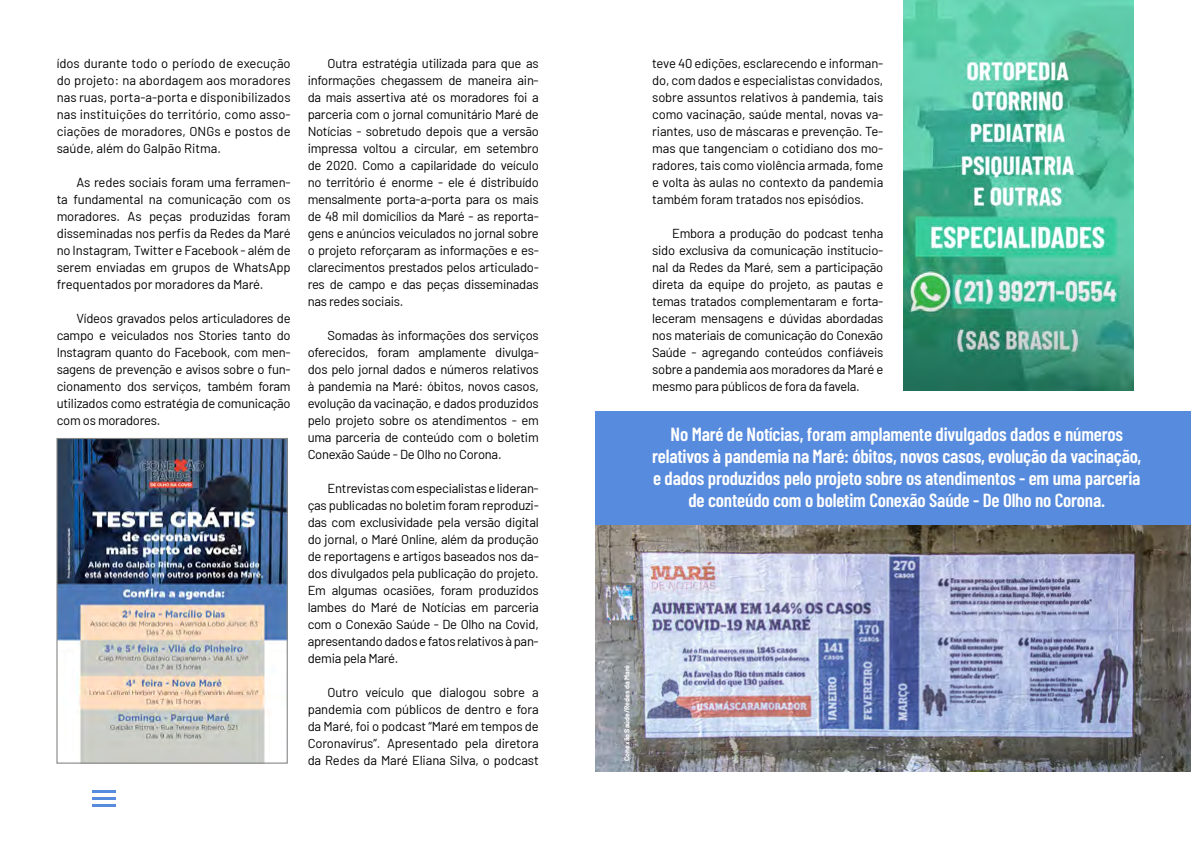
<style>
.page{position:relative;width:1191px;height:842px;background:#fff}
.page>*{position:absolute;margin:0;border:0;box-sizing:border-box;transform-origin:0 0}
.t1{font:600 19px/22px "Barlow Condensed";letter-spacing:-.01em;color:#fff;text-align:center}
.t2{font:13px/17px "Barlow";letter-spacing:-.02em;color:#000;text-align:justify}
.t3{font:700 7px "Barlow";color:#fff}
</style>
<div class="page">
<hr style="left:93px;top:790px;width:23px;height:3px;background:#578bdd">
<hr style="left:93px;top:797px;width:23px;height:3px;background:#578bdd">
<hr style="left:93px;top:804px;width:23px;height:3px;background:#578bdd">
<div style="left:595px;top:411px;width:596px;height:230px;background:#578bdd"></div>
<img style="left:903px;top:1px;width:230px;height:389px">
<img style="left:58px;top:440px;width:228px;height:322px">
<div style="left:56px;top:438px;width:232px;height:326px;border:1px solid #878787"></div>
<img style="left:595px;top:526px;width:596px;height:245px">
<p class="t2" style="left:57px;top:54px;width:235px">ídos durante todo o período de execução do projeto: na abordagem aos moradores nas ruas, porta-a-porta e disponibilizados nas instituições do território, como asso&shy;ciações de moradores, ONGs e postos de saúde, além do Galpão Ritma.</p>
<p class="t2" style="left:57px;top:173px;width:235px;text-indent:20px">As redes sociais foram uma ferramen&shy;ta fundamental na comunicação com os moradores. As peças produzidas foram disseminadas nos perfis da Redes da Maré no Instagram, Twitter e Facebook - além de serem enviadas em grupos de WhatsApp frequentados por moradores da Maré.</p>
<p class="t2" style="left:57px;top:309px;width:235px;text-indent:20px">Vídeos gravados pelos articuladores de campo e veiculados nos Stories tanto do Instagram quanto do Facebook, com men&shy;sagens de prevenção e avisos sobre o fun&shy;cionamento dos serviços, também foram utilizados como estratégia de comunicação com os moradores.</p>
<p class="t2" style="left:308px;top:54px;width:233px;text-indent:20px">Outra estratégia utilizada para que as informações chegassem de maneira ain&shy;da mais assertiva até os moradores foi a parceria com o jornal comunitário Maré de Notícias - sobretudo depois que a versão impressa voltou a circular, em setembro de 2020. Como a capilaridade do veículo no território é enorme - ele é distribuído mensalmente porta-a-porta para os mais de 48 mil domicílios da Maré - as reporta&shy;gens e anúncios veiculados no jornal sobre o projeto reforçaram as informações e es&shy;clarecimentos prestados pelos articulado&shy;res de campo e das peças disseminadas nas redes sociais.</p>
<p class="t2" style="left:308px;top:326px;width:233px;text-indent:20px">Somadas às informações dos serviços oferecidos, foram amplamente divulga&shy;dos pelo jornal dados e números relativos à pandemia na Maré: óbitos, novos casos, evolução da vacinação, e dados produzidos pelo projeto sobre os atendimentos - em uma parceria de conteúdo com o boletim Conexão Saúde - De Olho no Corona.</p>
<p class="t2" style="left:308px;top:479px;width:233px;text-indent:20px">Entrevistas com especialistas e lideran&shy;ças publicadas no boletim foram reproduzi&shy;das com exclusividade pela versão digital do jornal, o Maré Online, além da produção de reportagens e artigos baseados nos da&shy;dos divulgados pela publicação do projeto.<br>Em algumas ocasiões, foram produzidos lambes do Maré de Notícias em parceria com o Conexão Saúde - De Olho na Covid, apresentando dados e fatos relativos à pan&shy;demia pela Maré.</p>
<p class="t2" style="left:308px;top:683px;width:233px;text-indent:20px">Outro veículo que dialogou sobre a pandemia com públicos de dentro e fora da Maré, foi o podcast “Maré em tempos de Coronavírus”. Apresentado pela diretora da Redes da Maré Eliana Silva, o podcast</p>
<p class="t2" style="left:652px;top:54px;width:233px">teve 40 edições, esclarecendo e informan&shy;do, com dados e especialistas convidados, sobre assuntos relativos à pandemia, tais como vacinação, saúde mental, novas va&shy;riantes, uso de máscaras e prevenção. Te&shy;mas que tangenciam o cotidiano dos mo&shy;radores, tais como violência armada, fome e volta às aulas no contexto da pandemia também foram tratados nos episódios.</p>
<p class="t2" style="left:652px;top:224px;width:233px;text-indent:20px">Embora a produção do podcast tenha sido exclusiva da comunicação institucio&shy;nal da Redes da Maré, sem a participação direta da equipe do projeto, as pautas e temas tratados complementaram e forta&shy;leceram mensagens e dúvidas abordadas nos materiais de comunicação do Conexão Saúde - agregando conteúdos confiáveis sobre a pandemia aos moradores da Maré e mesmo para públicos de fora da favela.</p>
<p class="t1" style="left:652px;top:422px;width:491px">No Maré de Notícias, foram amplamente divulgados dados e números relativos à pandemia na Maré: óbitos, novos casos, evolução da vacinação, e dados produzidos pelo projeto sobre os atendimentos - em uma parceria de conteúdo com o boletim Conexão Saúde - De Olho no Corona.</p>
<p class="t3" style="left:622px;top:761px;width:97px;rotate:-90deg">Conexão Saúde/Redes da Maré</p>
</div>
